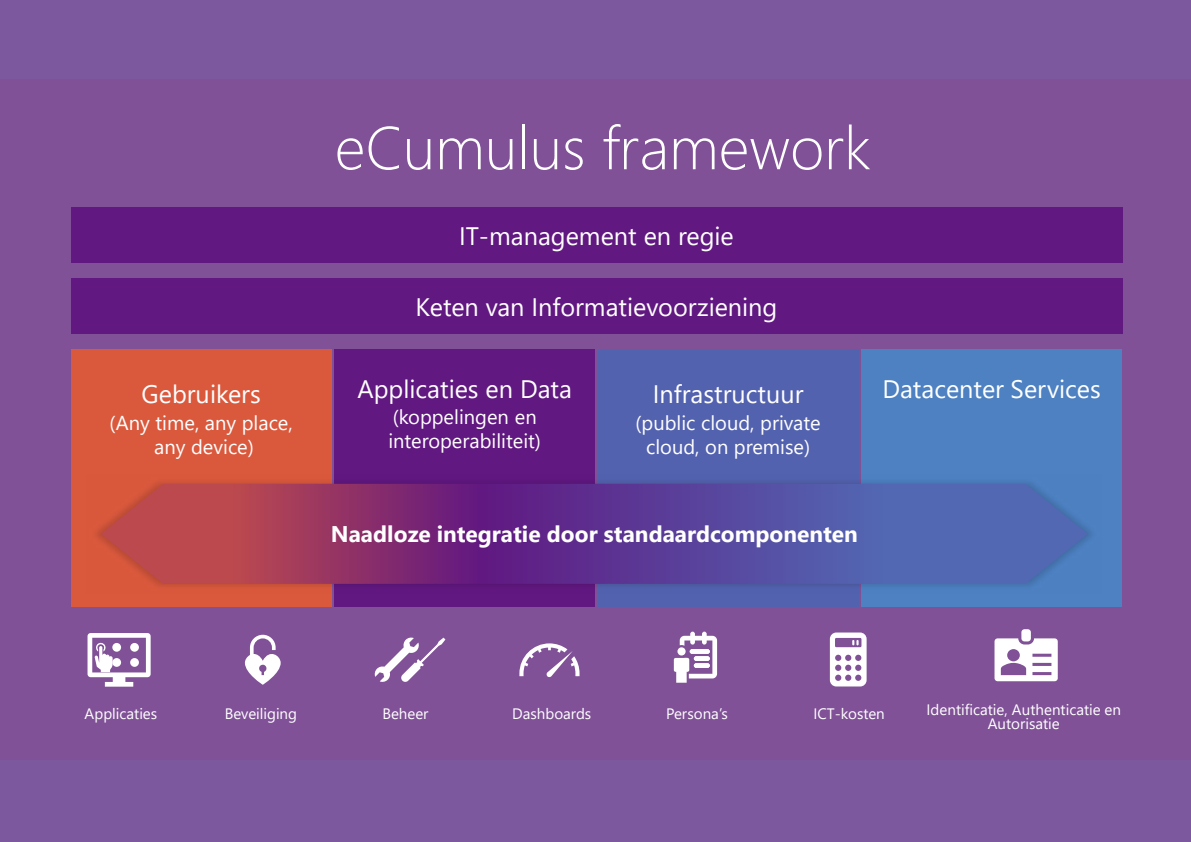
<style>
.page{position:relative;width:1191px;height:842px;background:#7c589f}
.page>*{position:absolute;margin:0;border:0;box-sizing:border-box;transform-origin:0 0}
.t1{font:300 60.5px "Segoe UI";color:#fff}
.t2{font:25.2px "Segoe UI";color:#fff}
.t3{font:700 22.7px "Segoe UI";color:#fff}
.t4{font:20.1px/24.2px "Segoe UI";color:#fff;text-align:center}
.t5{font:15.1px/13.9px "Segoe UI";color:#fff;text-align:center}
</style>
<div class="page">
<div style="left:0;top:79px;width:1191px;height:680px;background:#805197"></div>
<svg style="left:87px;top:633px;width:64px;height:54px"></svg>
<div style="left:112px;top:643px;width:9px;height:9px;background:#fff;border-radius:50%"></div>
<div style="left:130px;top:643px;width:9px;height:9px;background:#fff;border-radius:50%"></div>
<div style="left:112px;top:658px;width:9px;height:9px;background:#fff;border-radius:50%"></div>
<div style="left:130px;top:658px;width:9px;height:9px;background:#fff;border-radius:50%"></div>
<svg style="left:245px;top:635px;width:36px;height:50px"></svg>
<svg style="left:374px;top:637px;width:71px;height:45px"></svg>
<svg style="left:519px;top:643px;width:60px;height:34px"></svg>
<svg style="left:830px;top:632px;width:36px;height:54px"></svg>
<div style="left:1021px;top:629px;width:10px;height:12px;background:#fff;border-radius:3px"></div>
<svg style="left:994px;top:638px;width:63px;height:43px"></svg>
<div style="left:71px;top:349px;width:261px;height:257px;background:#da593d"></div>
<div style="left:334px;top:349px;width:261px;height:257px;background:#611881"></div>
<div style="left:598px;top:349px;width:260px;height:257px;background:#5362af"></div>
<div style="left:861px;top:349px;width:261px;height:257px;background:#4d81c2"></div>
<div style="left:71px;top:278px;width:1051px;height:56px;background:#611881"></div>
<img style="left:96px;top:474px;width:995px;height:119px">
<svg style="left:101px;top:484px;width:986px;height:100px"></svg>
<div style="left:71px;top:207px;width:1051px;height:56px;background:#611881"></div>
<svg style="left:674px;top:632px;width:43px;height:51px"></svg>
<h1 class="t1" style="left:335px;top:91px;width:537px">eCumulus framework</h1>
<p class="t2" style="left:459px;top:212px;width:276px">IT-management en regie</p>
<p class="t2" style="left:141px;top:371px;width:121px">Gebruikers</p>
<p class="t4" style="left:110px;top:409px;width:185px">(Any time, any place, any device)</p>
<p class="t2" style="left:415px;top:283px;width:363px">Keten van Informatievoorziening</p>
<p class="t2" style="left:357px;top:366px;width:216px">Applicaties en Data</p>
<p class="t4" style="left:388px;top:403px;width:154px;text-align:left">(koppelingen en interoperabiliteit)</p>
<p class="t2" style="left:653px;top:371px;width:152px">Infrastructuur</p>
<p class="t4" style="left:635px;top:409px;width:187px">(public cloud, private cloud, on premise)</p>
<p class="t3" style="left:331px;top:513px;width:528px">Naadloze integratie door standaardcomponenten</p>
<p class="t2" style="left:882px;top:366px;width:220px">Datacenter Services</p>
<p class="t5" style="left:85px;top:705px;width:74px">Applicaties</p>
<p class="t5" style="left:225px;top:705px;width:74px">Beveiliging</p>
<p class="t5" style="left:382px;top:705px;width:48px">Beheer</p>
<p class="t5" style="left:512px;top:705px;width:81px">Dashboards</p>
<p class="t5" style="left:813px;top:705px;width:73px">ICT-kosten</p>
<p class="t5" style="left:926px;top:701px;width:196px">Identificatie, Authenticatie en<br>Autorisatie</p>
<p class="t5" style="left:666px;top:705px;width:63px">Persona’s</p>
</div>
